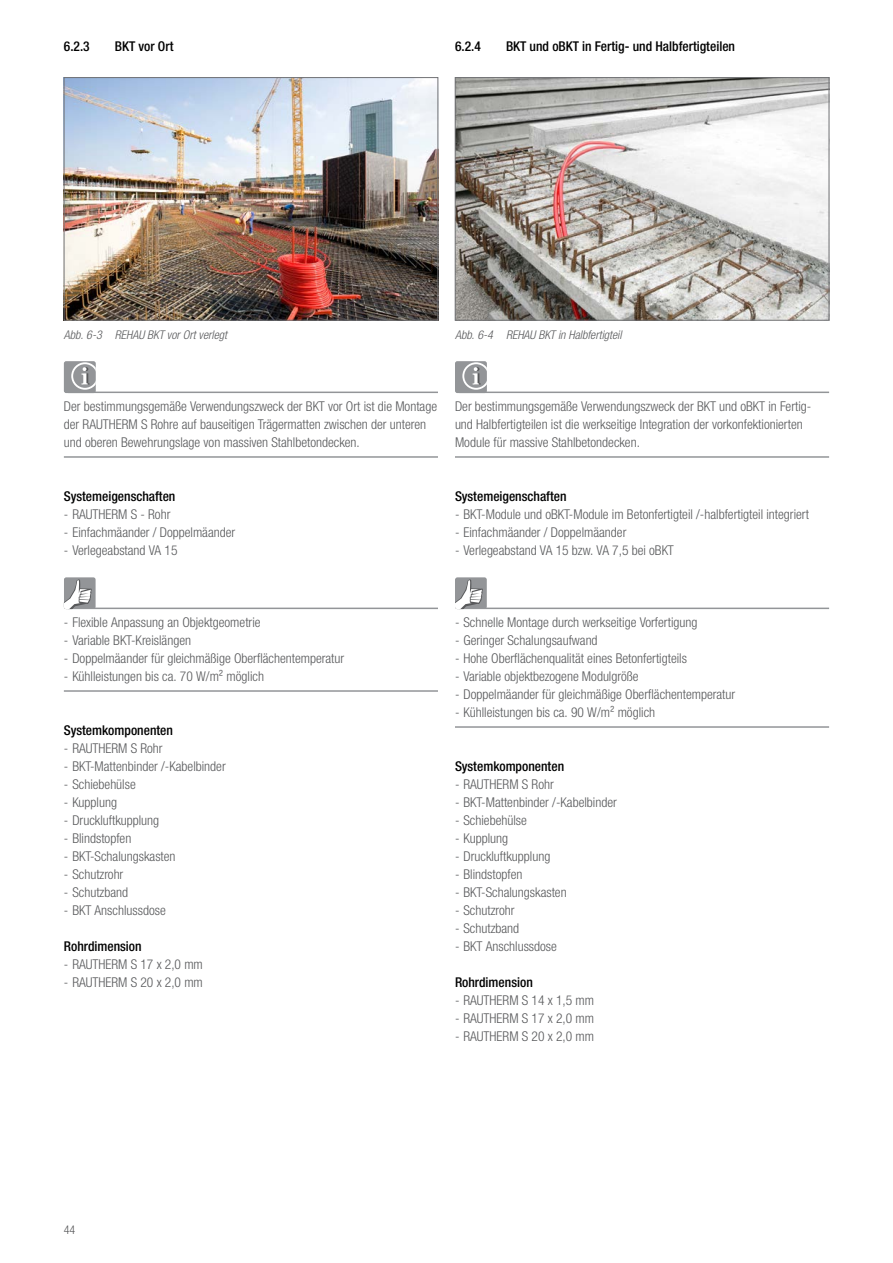
<style>
.page{position:relative;width:893px;height:1263px;background:#fff}
.page>*{position:absolute;margin:0;border:0;box-sizing:border-box;transform-origin:0 0}
.t1{font:300 condensed 13.5px/18px "Helvetica Neue LTW1 G";color:#58595b}
.t2{font:500 condensed 13.5px "Helvetica Neue LTW1 G";color:#000}
.t3{font:italic 300 condensed 12px "Helvetica Neue LTW1 G";color:#58595b}
.t4{font:300 condensed 12px "Helvetica Neue LTW1 G";color:#58595b}
</style>
<div class="page">
<hr style="left:68px;top:392px;width:370px;height:1px;background:#939598">
<hr style="left:64px;top:456px;width:374px;height:2px;background:#939598">
<hr style="left:68px;top:608px;width:370px;height:1px;background:#939598">
<hr style="left:64px;top:690px;width:374px;height:2px;background:#939598">
<div style="left:64px;top:361px;width:32px;height:32px;background:#939598;border-radius:2px"></div>
<svg style="left:70px;top:361px;width:26px;height:30px"></svg>
<svg style="left:64px;top:577px;width:32px;height:32px"></svg>
<hr style="left:459px;top:392px;width:370px;height:1px;background:#939598">
<hr style="left:455px;top:456px;width:374px;height:2px;background:#939598">
<hr style="left:459px;top:608px;width:370px;height:1px;background:#939598">
<hr style="left:455px;top:726px;width:374px;height:2px;background:#939598">
<div style="left:455px;top:361px;width:32px;height:32px;background:#939598;border-radius:2px"></div>
<svg style="left:461px;top:361px;width:26px;height:30px"></svg>
<svg style="left:455px;top:577px;width:32px;height:32px"></svg>
<img style="left:66px;top:79px;width:370px;height:239px">
<div style="left:64px;top:77px;width:374px;height:243px;border:1px solid #717275"></div>
<img style="left:457px;top:79px;width:370px;height:239px">
<div style="left:455px;top:77px;width:374px;height:243px;border:1px solid #717275"></div>
<p class="t2" style="left:64px;top:38px;width:27px">6.2.3</p>
<p class="t2" style="left:115px;top:38px;width:60px">BKT vor Ort</p>
<p class="t2" style="left:455px;top:38px;width:27px">6.2.4</p>
<p class="t2" style="left:506px;top:38px;width:231px">BKT und oBKT in Fertig- und Halbfertigteilen</p>
<p class="t3" style="left:64px;top:328px;width:165px">Abb. 6-3 REHAU BKT vor Ort verlegt</p>
<p class="t3" style="left:455px;top:328px;width:168px">Abb. 6-4 REHAU BKT in Halbfertigteil</p>
<p class="t1" style="left:64px;top:397px;width:375px">Der bestimmungsgemäße Verwendungszweck der BKT vor Ort ist die Montage der RAUTHERM S Rohre auf bauseitigen Trägermatten zwischen der unteren und oberen Bewehrungslage von massiven Stahlbetondecken.</p>
<p class="t2" style="left:64px;top:488px;width:113px">Systemeigenschaften</p>
<p class="t1" style="left:64px;top:505px;width:108px">- RAUTHERM S - Rohr</p>
<p class="t1" style="left:64px;top:523px;width:173px">- Einfachmäander / Doppelmäander</p>
<p class="t1" style="left:64px;top:541px;width:115px">- Verlegeabstand VA 15</p>
<p class="t1" style="left:455px;top:397px;width:358px">Der bestimmungsgemäße Verwendungszweck der BKT und oBKT in Fertig&shy;und Halbfertigteilen ist die werkseitige Integration der vorkonfektionierten<br>Module für massive Stahlbetondecken.</p>
<p class="t2" style="left:455px;top:488px;width:113px">Systemeigenschaften</p>
<p class="t1" style="left:455px;top:505px;width:355px">- BKT-Module und oBKT-Module im Betonfertigteil /-halbfertigteil integriert</p>
<p class="t1" style="left:455px;top:523px;width:173px">- Einfachmäander / Doppelmäander</p>
<p class="t1" style="left:455px;top:541px;width:220px">- Verlegeabstand VA 15 bzw. VA 7,5 bei oBKT</p>
<p class="t1" style="left:64px;top:613px;width:198px">- Flexible Anpassung an Objektgeometrie</p>
<p class="t1" style="left:64px;top:631px;width:129px">- Variable BKT-Kreislängen</p>
<p class="t1" style="left:64px;top:649px;width:282px">- Doppelmäander für gleichmäßige Oberflächentemperatur</p>
<p class="t1" style="left:64px;top:667px;width:202px">- Kühlleistungen bis ca. 70 W/m² möglich</p>
<p class="t2" style="left:64px;top:722px;width:111px">Systemkomponenten</p>
<p class="t1" style="left:64px;top:739px;width:100px">- RAUTHERM S Rohr</p>
<p class="t1" style="left:64px;top:757px;width:163px">- BKT-Mattenbinder /-Kabelbinder</p>
<p class="t1" style="left:64px;top:775px;width:73px">- Schiebehülse</p>
<p class="t1" style="left:64px;top:793px;width:55px">- Kupplung</p>
<p class="t1" style="left:64px;top:811px;width:97px">- Druckluftkupplung</p>
<p class="t1" style="left:64px;top:829px;width:69px">- Blindstopfen</p>
<p class="t1" style="left:64px;top:847px;width:113px">- BKT-Schalungskasten</p>
<p class="t1" style="left:64px;top:865px;width:61px">- Schutzrohr</p>
<p class="t1" style="left:64px;top:883px;width:66px">- Schutzband</p>
<p class="t1" style="left:64px;top:901px;width:103px">- BKT Anschlussdose</p>
<p class="t2" style="left:64px;top:938px;width:79px">Rohrdimension</p>
<p class="t1" style="left:64px;top:955px;width:141px">- RAUTHERM S 17 x 2,0 mm</p>
<p class="t1" style="left:64px;top:973px;width:141px">- RAUTHERM S 20 x 2,0 mm</p>
<p class="t1" style="left:455px;top:613px;width:244px">- Schnelle Montage durch werkseitige Vorfertigung</p>
<p class="t1" style="left:455px;top:631px;width:144px">- Geringer Schalungsaufwand</p>
<p class="t1" style="left:455px;top:649px;width:234px">- Hohe Oberflächenqualität eines Betonfertigteils</p>
<p class="t1" style="left:455px;top:667px;width:185px">- Variable objektbezogene Modulgröße</p>
<p class="t1" style="left:455px;top:685px;width:282px">- Doppelmäander für gleichmäßige Oberflächentemperatur</p>
<p class="t1" style="left:455px;top:703px;width:202px">- Kühlleistungen bis ca. 90 W/m² möglich</p>
<p class="t2" style="left:455px;top:758px;width:111px">Systemkomponenten</p>
<p class="t1" style="left:455px;top:775px;width:100px">- RAUTHERM S Rohr</p>
<p class="t1" style="left:455px;top:793px;width:163px">- BKT-Mattenbinder /-Kabelbinder</p>
<p class="t1" style="left:455px;top:811px;width:73px">- Schiebehülse</p>
<p class="t1" style="left:455px;top:829px;width:55px">- Kupplung</p>
<p class="t1" style="left:455px;top:847px;width:97px">- Druckluftkupplung</p>
<p class="t1" style="left:455px;top:865px;width:69px">- Blindstopfen</p>
<p class="t1" style="left:455px;top:883px;width:113px">- BKT-Schalungskasten</p>
<p class="t1" style="left:455px;top:901px;width:61px">- Schutzrohr</p>
<p class="t1" style="left:455px;top:919px;width:66px">- Schutzband</p>
<p class="t1" style="left:455px;top:937px;width:103px">- BKT Anschlussdose</p>
<p class="t2" style="left:455px;top:974px;width:79px">Rohrdimension</p>
<p class="t1" style="left:455px;top:991px;width:141px">- RAUTHERM S 14 x 1,5 mm</p>
<p class="t1" style="left:455px;top:1009px;width:141px">- RAUTHERM S 17 x 2,0 mm</p>
<p class="t1" style="left:455px;top:1027px;width:141px">- RAUTHERM S 20 x 2,0 mm</p>
<p class="t4" style="left:64px;top:1222px;width:13px">44</p>
</div>
